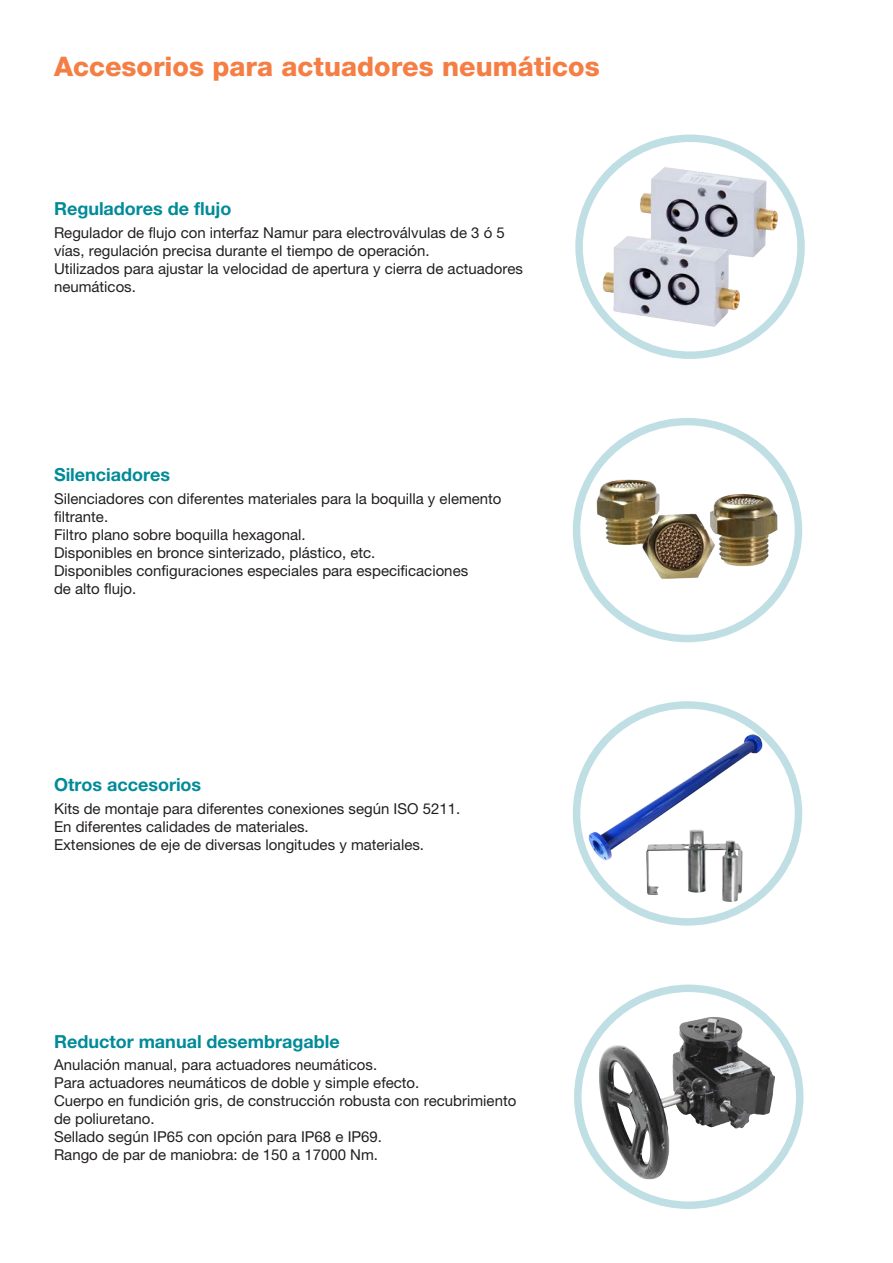
<style>
.page{position:relative;width:893px;height:1263px;background:#fff}
.page>*{position:absolute;margin:0;border:0;box-sizing:border-box;transform-origin:0 0}
.t1{font:800 27px "Helvetica Neue";color:#f47e44}
.t2{font:700 18px "Helvetica Neue";color:#008b98}
.t3{font:15px/18px "Helvetica Neue";color:#231f20}
</style>
<div class="page">
<img style="left:579px;top:139px;width:222px;height:216px;border-radius:104px">
<div style="left:575px;top:135px;width:230px;height:224px;border:8px solid #c0dfe4;border-radius:50%"></div>
<div style="left:573px;top:418px;width:229px;height:224px;border:8px solid #c0dfe4;border-radius:50%"></div>
<img style="left:596px;top:479px;width:182px;height:100px">
<img style="left:586px;top:733px;width:186px;height:170px">
<div style="left:573px;top:701px;width:229px;height:225px;border:8px solid #c0dfe4;border-radius:50%"></div>
<img style="left:599px;top:1017px;width:176px;height:162px">
<div style="left:574px;top:984px;width:229px;height:225px;border:8px solid #c0dfe4;border-radius:50%"></div>
<p class="t1" style="left:54px;top:50px;width:547px">Accesorios para actuadores neumáticos</p>
<p class="t2" style="left:54px;top:198px;width:179px">Reguladores de flujo</p>
<p class="t3" style="left:54px;top:224px;width:452px">Regulador de flujo con interfaz Namur para electroválvulas de 3 ó 5 vías, regulación precisa durante el tiempo de operación.</p>
<p class="t3" style="left:54px;top:260px;width:470px">Utilizados para ajustar la velocidad de apertura y cierra de actuadores neumáticos.</p>
<p class="t2" style="left:54px;top:463px;width:118px">Silenciadores</p>
<p class="t3" style="left:54px;top:489px;width:449px">Silenciadores con diferentes materiales para la boquilla y elemento filtrante.</p>
<p class="t3" style="left:54px;top:525px;width:253px">Filtro plano sobre boquilla hexagonal.</p>
<p class="t3" style="left:54px;top:543px;width:323px">Disponibles en bronce sinterizado, plástico, etc.</p>
<p class="t3" style="left:54px;top:561px;width:416px">Disponibles configuraciones especiales para especificaciones</p>
<p class="t3" style="left:54px;top:579px;width:84px">de alto flujo.</p>
<p class="t2" style="left:54px;top:774px;width:149px">Otros accesorios</p>
<p class="t3" style="left:54px;top:799px;width:408px">Kits de montaje para diferentes conexiones según ISO 5211.</p>
<p class="t3" style="left:54px;top:817px;width:256px">En diferentes calidades de materiales.</p>
<p class="t3" style="left:54px;top:835px;width:372px">Extensiones de eje de diversas longitudes y materiales.</p>
<p class="t2" style="left:54px;top:1030px;width:287px">Reductor manual desembragable</p>
<p class="t3" style="left:54px;top:1056px;width:325px">Anulación manual, para actuadores neumáticos.</p>
<p class="t3" style="left:54px;top:1074px;width:367px">Para actuadores neumáticos de doble y simple efecto.</p>
<p class="t3" style="left:54px;top:1092px;width:464px">Cuerpo en fundición gris, de construcción robusta con recubrimiento de poliuretano.</p>
<p class="t3" style="left:54px;top:1128px;width:330px">Sellado según IP65 con opción para IP68 e IP69.</p>
<p class="t3" style="left:54px;top:1146px;width:326px">Rango de par de maniobra: de 150 a 17000 Nm.</p>
</div>
